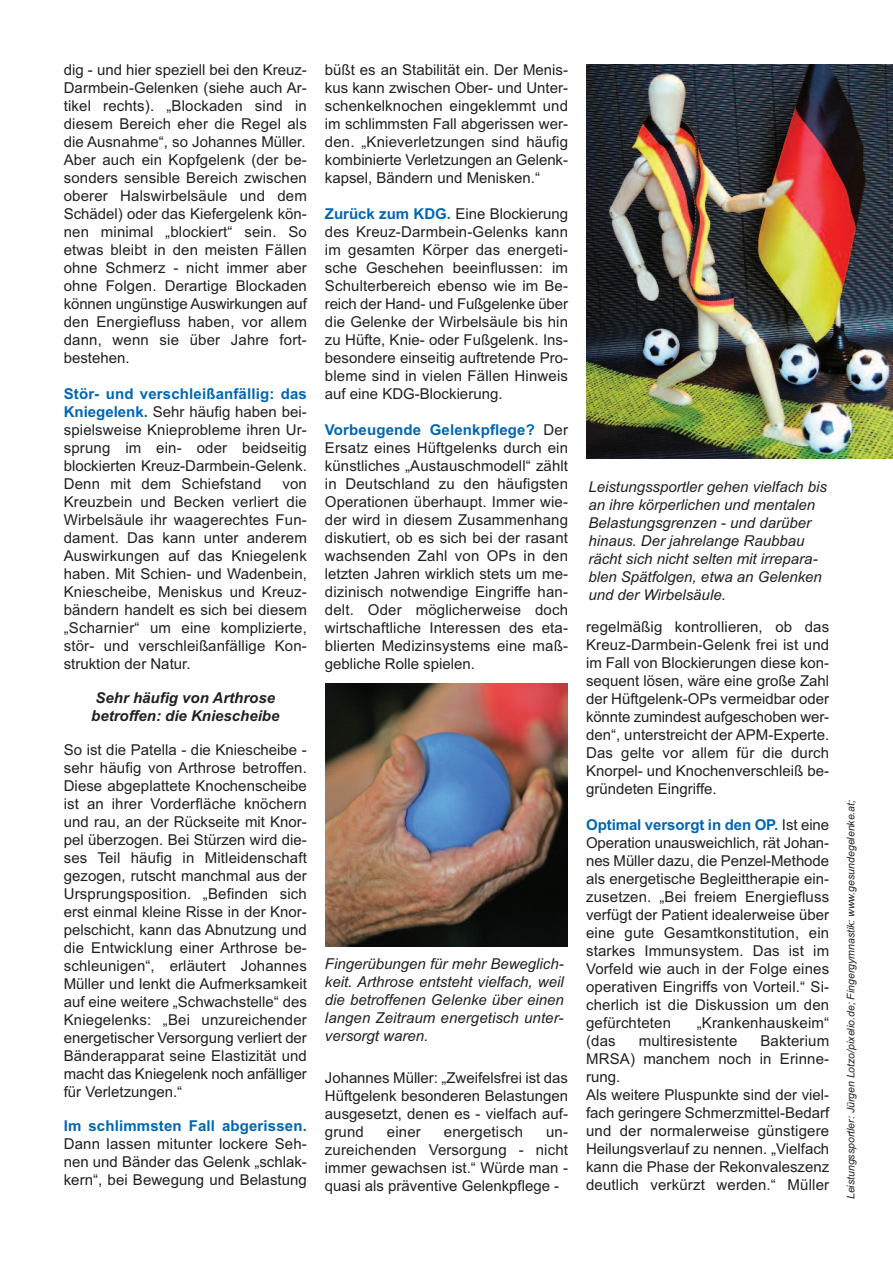
<style>
.page{position:relative;width:893px;height:1263px;background:#fff}
.page>*{position:absolute;margin:0;border:0;box-sizing:border-box;transform-origin:0 0}
.t1{font:15px/18px "Arial";color:#231f20;text-align:justify}
.t2{font:italic 15px/18px "Arial";color:#231f20}
.t3{font:italic 700 15px/18px "Arial";color:#231f20}
.t4{font:700 15px "Arial";letter-spacing:.01em;color:#0166b3}
.t5{font:italic 10.5px "Arial";color:#231f20}
.s1{font-weight:700;color:#0166b3}
</style>
<div class="page">
<img style="left:586px;top:64px;width:307px;height:395px">
<img style="left:326px;top:683px;width:241px;height:263px">
<p class="t1" style="left:64px;top:61px;width:245px">dig - und hier speziell bei den Kreuz-Darmbein-Gelenken (siehe auch Ar&shy;tikel rechts). „Blockaden sind in diesem Bereich eher die Regel als die Ausnahme“, so Johannes Müller.<br>Aber auch ein Kopfgelenk (der be&shy;sonders sensible Bereich zwischen oberer Halswirbelsäule und dem Schädel) oder das Kiefergelenk kön&shy;nen minimal „blockiert“ sein. So etwas bleibt in den meisten Fällen ohne Schmerz - nicht immer aber ohne Folgen. Derartige Blockaden können ungünstige Auswirkungen auf den Energiefluss haben, vor allem dann, wenn sie über Jahre fort&shy;bestehen.</p>
<p class="t1" style="left:64px;top:385px;width:245px"><span class="s1">Stör- und verschleißanfällig: das Kniegelenk.</span> Sehr häufig haben bei&shy;spielsweise Knieprobleme ihren Ur&shy;sprung im ein- oder beidseitig blockierten Kreuz-Darmbein-Gelenk.<br>Denn mit dem Schiefstand</p>
<p class="t1" style="left:64px;top:475px;width:245px;text-indent:219px">von Kreuzbein und Becken verliert die Wirbelsäule ihr waagerechtes Fun&shy;dament. Das kann unter anderem Auswirkungen auf das Kniegelenk haben. Mit Schien- und Wadenbein, Kniescheibe, Meniskus und Kreuz&shy;bändern handelt es sich bei diesem „Scharnier“ um eine komplizierte, stör- und verschleißanfällige Kon&shy;struktion der Natur.</p>
<p class="t3" style="left:91px;top:689px;width:190px">Sehr häufig von Arthrose betroffen: die Kniescheibe</p>
<p class="t1" style="left:64px;top:741px;width:245px">So ist die Patella - die Kniescheibe - sehr häufig von Arthrose betroffen.<br>Diese abgeplattete Knochenscheibe ist an ihrer Vorderfläche knöchern und rau, an der Rückseite mit Knor&shy;pel überzogen. Bei Stürzen wird die&shy;ses Teil häufig in Mitleidenschaft gezogen, rutscht manchmal aus der Ursprungsposition. „Befinden sich erst einmal kleine Risse in der Knor&shy;pelschicht, kann das Abnutzung und die Entwicklung einer Arthrose be&shy;schleunigen“, erläutert Johannes Müller und lenkt die Aufmerksamkeit auf eine weitere „Schwachstelle“ des Kniegelenks: „Bei unzureichender energetischer Versorgung verliert der Bänderapparat seine Elastizität und macht das Kniegelenk noch anfälliger für Verletzungen.“</p>
<p class="t4" style="left:64px;top:1117px;width:245px">Im schlimmsten Fall abgerissen.</p>
<p class="t1" style="left:64px;top:1135px;width:245px">Dann lassen mitunter lockere Seh&shy;nen und Bänder das Gelenk „schlak&shy;kern“, bei Bewegung und Belastung</p>
<p class="t1" style="left:325px;top:61px;width:245px">büßt es an Stabilität ein. Der Menis&shy;kus kann zwischen Ober- und Unter&shy;schenkelknochen eingeklemmt und im schlimmsten Fall abgerissen wer&shy;den. „Knieverletzungen sind häufig kombinierte Verletzungen an Gelenk&shy;kapsel, Bändern und Menisken.“</p>
<p class="t1" style="left:325px;top:205px;width:245px"><span class="s1">Zurück zum KDG.</span> Eine Blockierung des Kreuz-Darmbein-Gelenks kann im gesamten Körper das energeti&shy;sche Geschehen beeinflussen: im Schulterbereich ebenso wie im Be&shy;reich der Hand- und Fußgelenke über die Gelenke der Wirbelsäule bis hin zu Hüfte, Knie- oder Fußgelenk. Ins&shy;besondere einseitig auftretende Pro&shy;bleme sind in vielen Fällen Hinweis auf eine KDG-Blockierung.</p>
<p class="t1" style="left:325px;top:421px;width:245px"><span class="s1">Vorbeugende Gelenkpflege?</span> Der Ersatz eines Hüftgelenks durch ein künstliches „Austauschmodell“ zählt in Deutschland zu den häufigsten Operationen überhaupt. Immer wie&shy;der wird in diesem Zusammenhang diskutiert, ob es sich bei der rasant wachsenden Zahl von OPs in den letzten Jahren wirklich stets um me&shy;dizinisch notwendige Eingriffe han&shy;delt. Oder möglicherweise doch wirtschaftliche Interessen des eta&shy;blierten Medizinsystems eine maß&shy;gebliche Rolle spielen.</p>
<p class="t2" style="left:325px;top:955px;width:240px;text-align:justify">Fingerübungen für mehr Beweglich&shy;keit. Arthrose entsteht vielfach, weil die betroffenen Gelenke über einen langen Zeitraum energetisch unter&shy;versorgt waren.</p>
<p class="t1" style="left:325px;top:1069px;width:245px">Johannes Müller: „Zweifelsfrei ist das Hüftgelenk besonderen Belastungen ausgesetzt, denen es - vielfach auf&shy;grund</p>
<p class="t1" style="left:387px;top:1123px;width:35px">einer</p>
<p class="t1" style="left:444px;top:1123px;width:81px">energetisch</p>
<p class="t1" style="left:325px;top:1123px;width:245px;text-indent:221px">un&shy;zureichenden Versorgung - nicht immer gewachsen ist.“ Würde man - quasi als präventive Gelenkpflege -</p>
<p class="t2" style="left:588px;top:478px;width:240px">Leistungssportler gehen vielfach bis an ihre körperlichen und mentalen Belastungsgrenzen - und darüber hinaus. Der jahrelange Raubbau rächt sich nicht selten mit irrepara&shy;blen Spätfolgen, etwa an Gelenken und der Wirbelsäule.</p>
<p class="t1" style="left:586px;top:618px;width:245px">regelmäßig kontrollieren, ob das Kreuz-Darmbein-Gelenk frei ist und im Fall von Blockierungen diese kon&shy;sequent lösen, wäre eine große Zahl der Hüftgelenk-OPs vermeidbar oder könnte zumindest aufgeschoben wer&shy;den“, unterstreicht der APM-Experte.<br>Das gelte vor allem für die durch Knorpel- und Knochenverschleiß be&shy;gründeten Eingriffe.</p>
<p class="t1" style="left:586px;top:816px;width:245px"><span class="s1">Optimal versorgt in den OP.</span> Ist eine Operation unausweichlich, rät Johan&shy;nes Müller dazu, die Penzel-Methode als energetische Begleittherapie ein&shy;zusetzen. „Bei freiem Energiefluss verfügt der Patient idealerweise über eine gute Gesamtkonstitution, ein starkes Immunsystem. Das ist im Vorfeld wie auch in der Folge eines operativen Eingriffs von Vorteil.“ Si&shy;cherlich ist die Diskussion um den gefürchteten</p>
<p class="t1" style="left:697px;top:1014px;width:134px">„Krankenhauskeim“</p>
<p class="t1" style="left:586px;top:1032px;width:31px">(das</p>
<p class="t1" style="left:639px;top:1032px;width:100px">multiresistente</p>
<p class="t1" style="left:586px;top:1032px;width:245px;text-align:left;text-indent:174px">Bakterium<br>MRSA) manchem noch in Erinne&shy;rung.<br>Als weitere Pluspunkte sind der viel&shy;fach geringere Schmerzmittel-Bedarf und der normalerweise günstigere<br>Heilungsverlauf zu nennen. „Vielfach kann die Phase der Rekonvaleszenz deutlich verkürzt werden.“ Müller</p>
<p class="t5" style="left:845px;top:1199px;width:401px;rotate:-90deg">Leistungssportler: Jürgen Lotzo/pixelio.de; Fingergymnastik: www.gesundegelenke.at;</p>
</div>
